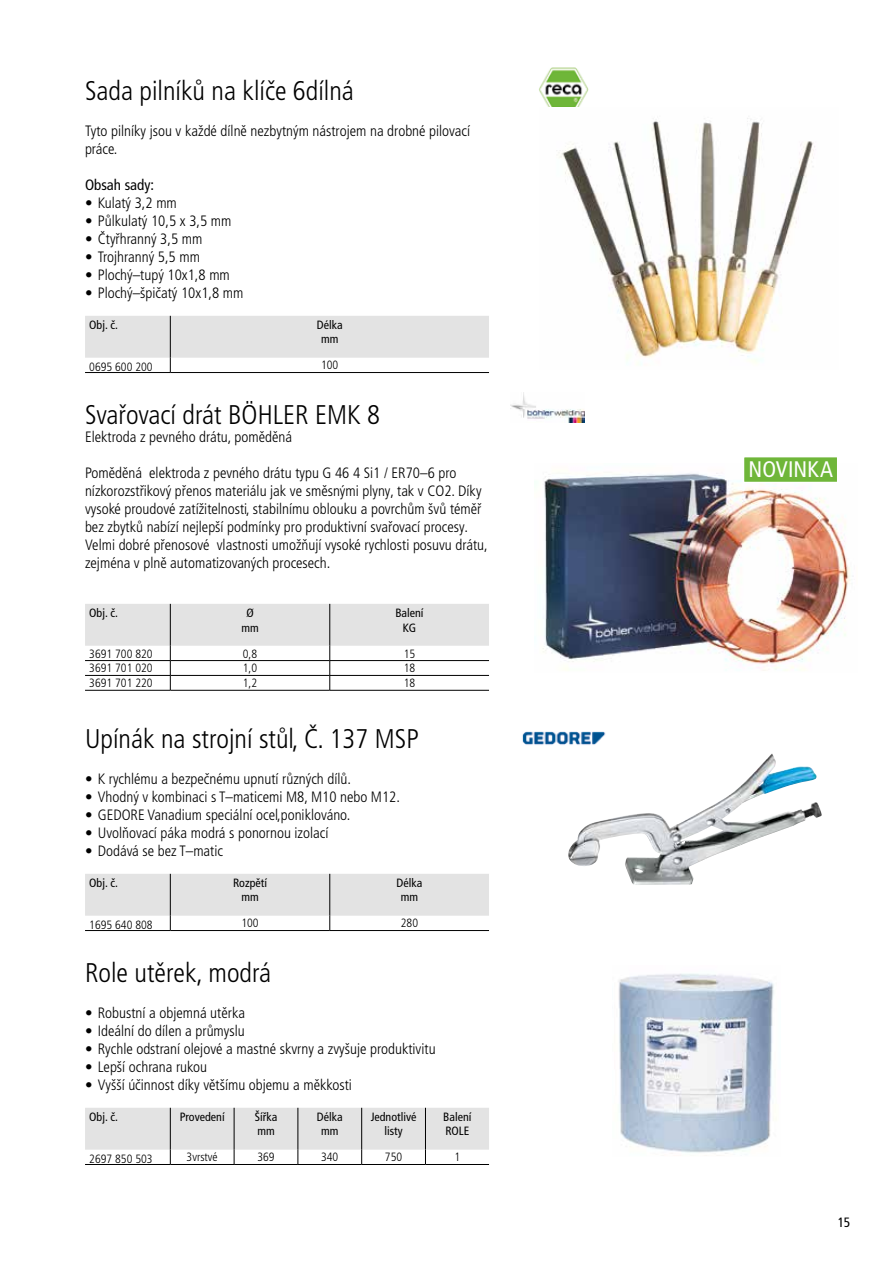
<style>
.page{position:relative;width:893px;height:1263px;background:#fff}
.page>*{position:absolute;margin:0;border:0;box-sizing:border-box;transform-origin:0 0}
.t1{font:300 condensed 27px "Frutiger LT Pro";color:#000}
.t2{font:condensed 22.5px "Frutiger LT Pro";letter-spacing:.005em;color:#fff}
.t3{font:300 condensed 15px/18px "Frutiger LT Pro";color:#000}
.t4{font:condensed 15px "Frutiger LT Pro";color:#000}
.t5{font:condensed 13.5px "Frutiger LT Pro";color:#000}
.t6{font:condensed 12px/14.4px "Frutiger LT Pro";color:#000;text-align:center}
.t7{font:300 condensed 12px "Frutiger LT Pro";color:#000}
</style>
<div class="page">
<svg style="left:85px;top:604px;width:404px;height:86px"></svg>
<hr style="left:85px;top:690px;width:85px;height:1px;background:#000">
<hr style="left:170px;top:690px;width:160px;height:1px;background:#000">
<hr style="left:330px;top:690px;width:159px;height:1px;background:#000">
<img style="left:510px;top:392px;width:75px;height:31px">
<img style="left:542px;top:473px;width:311px;height:198px">
<svg style="left:85px;top:874px;width:404px;height:56px"></svg>
<hr style="left:85px;top:930px;width:85px;height:1px;background:#000">
<hr style="left:170px;top:930px;width:160px;height:1px;background:#000">
<hr style="left:330px;top:930px;width:159px;height:1px;background:#000">
<img style="left:522px;top:731px;width:84px;height:14px">
<img style="left:568px;top:753px;width:254px;height:132px">
<svg style="left:85px;top:316px;width:404px;height:56px"></svg>
<hr style="left:85px;top:372px;width:85px;height:1px;background:#000">
<hr style="left:170px;top:372px;width:319px;height:1px;background:#000">
<img style="left:539px;top:68px;width:50px;height:39px">
<img style="left:558px;top:118px;width:257px;height:245px">
<svg style="left:85px;top:1108px;width:404px;height:56px"></svg>
<hr style="left:85px;top:1164px;width:85px;height:1px;background:#000">
<hr style="left:170px;top:1164px;width:64px;height:1px;background:#000">
<hr style="left:234px;top:1164px;width:64px;height:1px;background:#000">
<hr style="left:298px;top:1164px;width:64px;height:1px;background:#000">
<hr style="left:362px;top:1164px;width:63px;height:1px;background:#000">
<hr style="left:425px;top:1164px;width:64px;height:1px;background:#000">
<img style="left:618px;top:973px;width:156px;height:183px">
<div style="left:743px;top:456px;width:95px;height:27px;background:#6fb639;border:2px solid #fff"></div>
<h1 class="t1" style="left:85px;top:75px;width:270px">Sada pilníků na klíče 6dílná</h1>
<p class="t3" style="left:85px;top:122px;width:387px">Tyto pilníky jsou v každé dílně nezbytným nástrojem na drobné pilovací práce.</p>
<p class="t4" style="left:85px;top:176px;width:71px">Obsah sady:</p>
<p class="t3" style="left:85px;top:194px;width:93px">• Kulatý 3,2 mm</p>
<p class="t3" style="left:85px;top:212px;width:148px">• Půlkulatý 10,5 x 3,5 mm</p>
<p class="t3" style="left:85px;top:230px;width:119px">• Čtyřhranný 3,5 mm</p>
<p class="t3" style="left:85px;top:248px;width:116px">• Trojhranný 5,5 mm</p>
<p class="t3" style="left:85px;top:266px;width:146px">• Plochý–tupý 10x1,8 mm</p>
<p class="t3" style="left:85px;top:284px;width:160px">• Plochý–špičatý 10x1,8 mm</p>
<p class="t6" style="left:89px;top:318px;width:30px">Obj. č.</p>
<p class="t6" style="left:317px;top:318px;width:27px">Délka mm</p>
<p class="t7" style="left:89px;top:360px;width:65px">0695 600 200</p>
<p class="t7" style="left:321px;top:358px;width:19px">100</p>
<h1 class="t1" style="left:85px;top:399px;width:297px">Svařovací drát BÖHLER EMK 8</h1>
<p class="t3" style="left:85px;top:428px;width:208px">Elektroda z pevného drátu, poměděná</p>
<p class="t3" style="left:85px;top:464px;width:404px">Poměděná elektroda z pevného drátu typu G 46 4 Si1 / ER70–6 pro nízkorozstřikový přenos materiálu jak ve směsnými plyny, tak v CO2. Díky vysoké proudové zatížitelnosti, stabilnímu oblouku a povrchům švů téměř bez zbytků nabízí nejlepší podmínky pro produktivní svařovací procesy.<br>Velmi dobré přenosové vlastnosti umožňují vysoké rychlosti posuvu drátu, zejména v plně automatizovaných procesech.</p>
<p class="t6" style="left:89px;top:606px;width:30px">Obj. č.</p>
<p class="t6" style="left:241px;top:606px;width:19px">Ø mm</p>
<p class="t6" style="left:395px;top:606px;width:30px">Balení<br>KG</p>
<p class="t7" style="left:89px;top:646px;width:65px">3691 700 820</p>
<p class="t7" style="left:243px;top:646px;width:16px">0,8</p>
<p class="t7" style="left:404px;top:646px;width:13px">15</p>
<p class="t7" style="left:89px;top:661px;width:65px">3691 701 020</p>
<p class="t7" style="left:243px;top:661px;width:16px">1,0</p>
<p class="t7" style="left:404px;top:661px;width:13px">18</p>
<p class="t7" style="left:89px;top:676px;width:65px">3691 701 220</p>
<p class="t7" style="left:243px;top:676px;width:16px">1,2</p>
<p class="t7" style="left:404px;top:676px;width:13px">18</p>
<h1 class="t1" style="left:85px;top:723px;width:335px">Upínák na strojní stůl, Č. 137 MSP</h1>
<p class="t3" style="left:85px;top:770px;width:268px">• K rychlému a bezpečnému upnutí různých dílů.</p>
<p class="t3" style="left:85px;top:788px;width:317px">• Vhodný v kombinaci s T–maticemi M8, M10 nebo M12.</p>
<p class="t3" style="left:85px;top:806px;width:267px">• GEDORE Vanadium speciální ocel,poniklováno.</p>
<p class="t3" style="left:85px;top:824px;width:245px">• Uvolňovací páka modrá s ponornou izolací</p>
<p class="t3" style="left:85px;top:842px;width:140px">• Dodává se bez T–matic</p>
<p class="t6" style="left:89px;top:876px;width:30px">Obj. č.</p>
<p class="t6" style="left:233px;top:876px;width:35px">Rozpětí mm</p>
<p class="t6" style="left:397px;top:876px;width:27px">Délka mm</p>
<p class="t7" style="left:89px;top:917px;width:65px">1695 640 808</p>
<p class="t7" style="left:241px;top:916px;width:19px">100</p>
<p class="t7" style="left:401px;top:916px;width:19px">280</p>
<h1 class="t1" style="left:85px;top:957px;width:188px">Role utěrek, modrá</h1>
<p class="t3" style="left:85px;top:1004px;width:161px">• Robustní a objemná utěrka</p>
<p class="t3" style="left:85px;top:1022px;width:161px">• Ideální do dílen a průmyslu</p>
<p class="t3" style="left:85px;top:1040px;width:352px">• Rychle odstraní olejové a mastné skvrny a zvyšuje produktivitu</p>
<p class="t3" style="left:85px;top:1058px;width:124px">• Lepší ochrana rukou</p>
<p class="t3" style="left:85px;top:1076px;width:268px">• Vyšší účinnost díky většímu objemu a měkkosti</p>
<p class="t6" style="left:89px;top:1110px;width:30px">Obj. č.</p>
<p class="t6" style="left:180px;top:1110px;width:47px">Provedení</p>
<p class="t6" style="left:255px;top:1110px;width:24px;text-align:left">Šířka mm</p>
<p class="t6" style="left:317px;top:1110px;width:27px">Délka mm</p>
<p class="t6" style="left:371px;top:1110px;width:47px">Jednotlivé listy</p>
<p class="t6" style="left:443px;top:1110px;width:30px;text-align:left">Balení<br>ROLE</p>
<p class="t7" style="left:89px;top:1151px;width:65px">2697 850 503</p>
<p class="t7" style="left:187px;top:1150px;width:33px">3vrstvé</p>
<p class="t7" style="left:257px;top:1150px;width:19px">369</p>
<p class="t7" style="left:321px;top:1150px;width:19px">340</p>
<p class="t7" style="left:385px;top:1150px;width:19px">750</p>
<p class="t7" style="left:454px;top:1150px;width:7px">1</p>
<h2 class="t2" style="left:748px;top:456px;width:86px">NOVINKA</h2>
<p class="t5" style="left:838px;top:1214px;width:14px">15</p>
</div>
